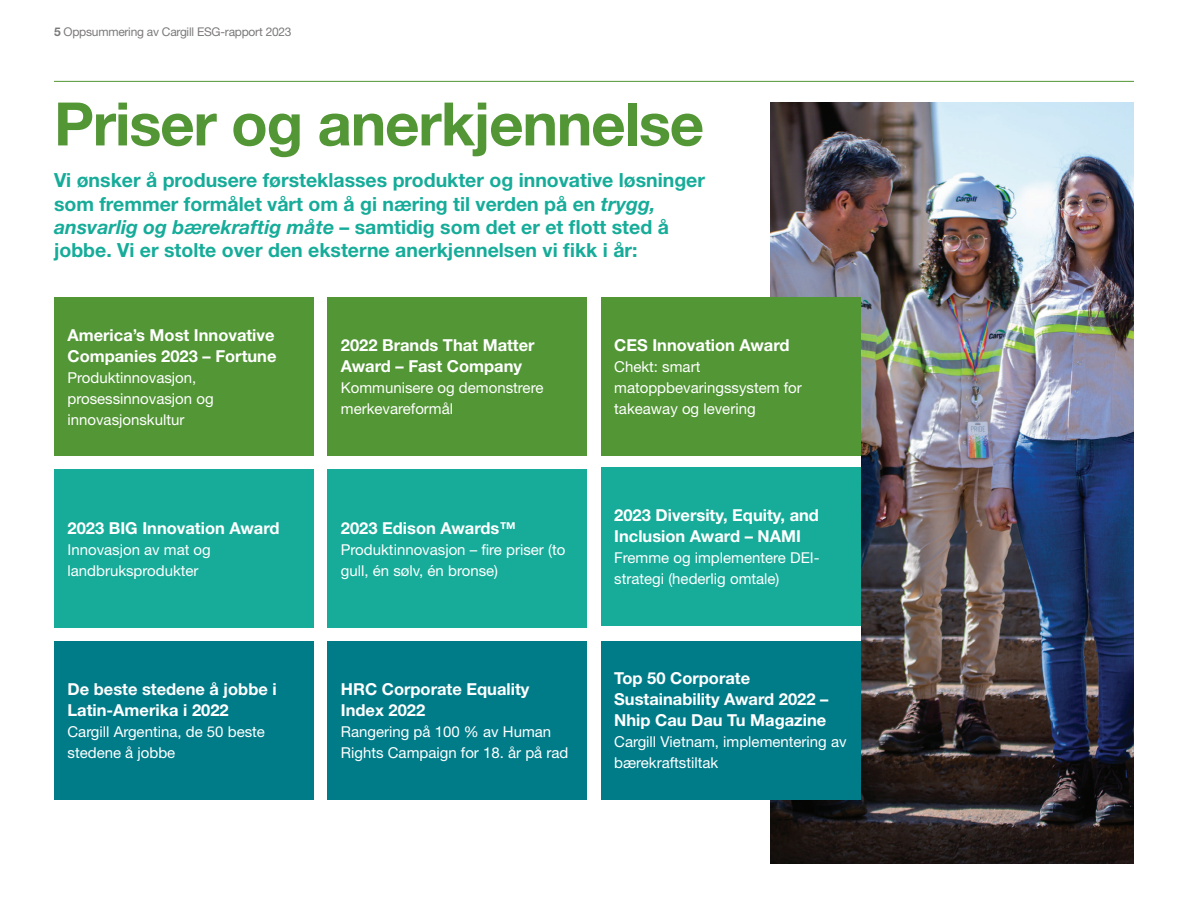
<style>
.page{position:relative;width:1188px;height:918px;background:#fff}
.page>*{position:absolute;margin:0;border:0;box-sizing:border-box;transform-origin:0 0}
.t1{font:700 60px "Helvetica Neue LT Std";letter-spacing:-.02em;color:#529635}
.t2{font:700 19.5px/23.4px "Helvetica Neue LT Std";color:#16ac99}
.t3{font:700 16.5px/21px "Helvetica Neue LT Std";color:#fff}
.t4{font:15px/21px "Helvetica Neue LT Std";color:#fff}
.t5{font:12px "Helvetica Neue LT Std";letter-spacing:-.02em;color:#231f20}
.s1{font-weight:700}
.s2{font-style:italic}
</style>
<div class="page">
<hr style="left:54px;top:81px;width:1080px;height:1px;background:#529635">
<img style="left:770px;top:103px;width:364px;height:761px">
<div style="left:662px;top:385px;width:199px;height:327px;background:#fff"></div>
<div style="left:54px;top:298px;width:260px;height:158px;background:#529635"></div>
<div style="left:54px;top:470px;width:260px;height:158px;background:#16ac99"></div>
<div style="left:54px;top:641px;width:260px;height:158px;background:#007c89"></div>
<div style="left:327px;top:298px;width:260px;height:158px;background:#529635"></div>
<div style="left:327px;top:470px;width:260px;height:158px;background:#16ac99"></div>
<div style="left:327px;top:641px;width:260px;height:158px;background:#007c89"></div>
<div style="left:601px;top:298px;width:260px;height:158px;background:#529635"></div>
<div style="left:601px;top:468px;width:260px;height:158px;background:#16ac99"></div>
<div style="left:601px;top:641px;width:260px;height:158px;background:#007c89"></div>
<p class="t5" style="left:54px;top:24px;width:239px"><span class="s1">5</span> Oppsummering av Cargill ESG-rapport 2023</p>
<h1 class="t1" style="left:54px;top:87px;width:652px">Priser og anerkjennelse</h1>
<p class="t2" style="left:54px;top:168px;width:653px">Vi ønsker å produsere førsteklasses produkter og innovative løsninger som fremmer formålet vårt om å gi næring til verden på en <span class="s2">trygg, ansvarlig og bærekraftig måte</span> – samtidig som det er et flott sted å jobbe. Vi er stolte over den eksterne anerkjennelsen vi fikk i år:</p>
<p class="t3" style="left:68px;top:324px;width:211px">America’s Most Innovative<br>Companies 2023 – Fortune</p>
<p class="t4" style="left:68px;top:366px;width:148px">Produktinnovasjon, prosessinnovasjon og innovasjonskultur</p>
<p class="t3" style="left:68px;top:517px;width:214px">2023 BIG Innovation Award</p>
<p class="t4" style="left:68px;top:539px;width:145px">Innovasjon av mat og landbruksprodukter</p>
<p class="t3" style="left:68px;top:678px;width:211px">De beste stedene å jobbe i<br>Latin-Amerika i 2022</p>
<p class="t4" style="left:68px;top:721px;width:199px">Cargill Argentina, de 50 beste stedene å jobbe</p>
<p class="t3" style="left:341px;top:334px;width:195px">2022 Brands That Matter<br>Award – Fast Company</p>
<p class="t4" style="left:341px;top:377px;width:204px">Kommunisere og demonstrere merkevareformål</p>
<p class="t3" style="left:341px;top:517px;width:177px">2023 Edison Awards™</p>
<p class="t4" style="left:341px;top:539px;width:226px">Produktinnovasjon – fire priser (to gull, én sølv, én bronse)</p>
<p class="t3" style="left:341px;top:678px;width:190px">HRC Corporate Equality<br>Index 2022</p>
<p class="t4" style="left:341px;top:721px;width:229px">Rangering på 100 % av Human<br>Rights Campaign for 18. år på rad</p>
<p class="t3" style="left:614px;top:334px;width:177px">CES Innovation Award</p>
<p class="t4" style="left:614px;top:356px;width:189px">Chekt: smart matoppbevaringssystem for takeaway og levering</p>
<p class="t3" style="left:614px;top:504px;width:206px">2023 Diversity, Equity, and<br>Inclusion Award – NAMI</p>
<p class="t4" style="left:614px;top:547px;width:207px">Fremme og implementere DEI&shy;strategi (hederlig omtale)</p>
<p class="t3" style="left:614px;top:667px;width:216px">Top 50 Corporate<br>Sustainability Award 2022 –<br>Nhip Cau Dau Tu Magazine</p>
<p class="t4" style="left:614px;top:731px;width:234px">Cargill Vietnam, implementering av bærekraftstiltak</p>
</div>
